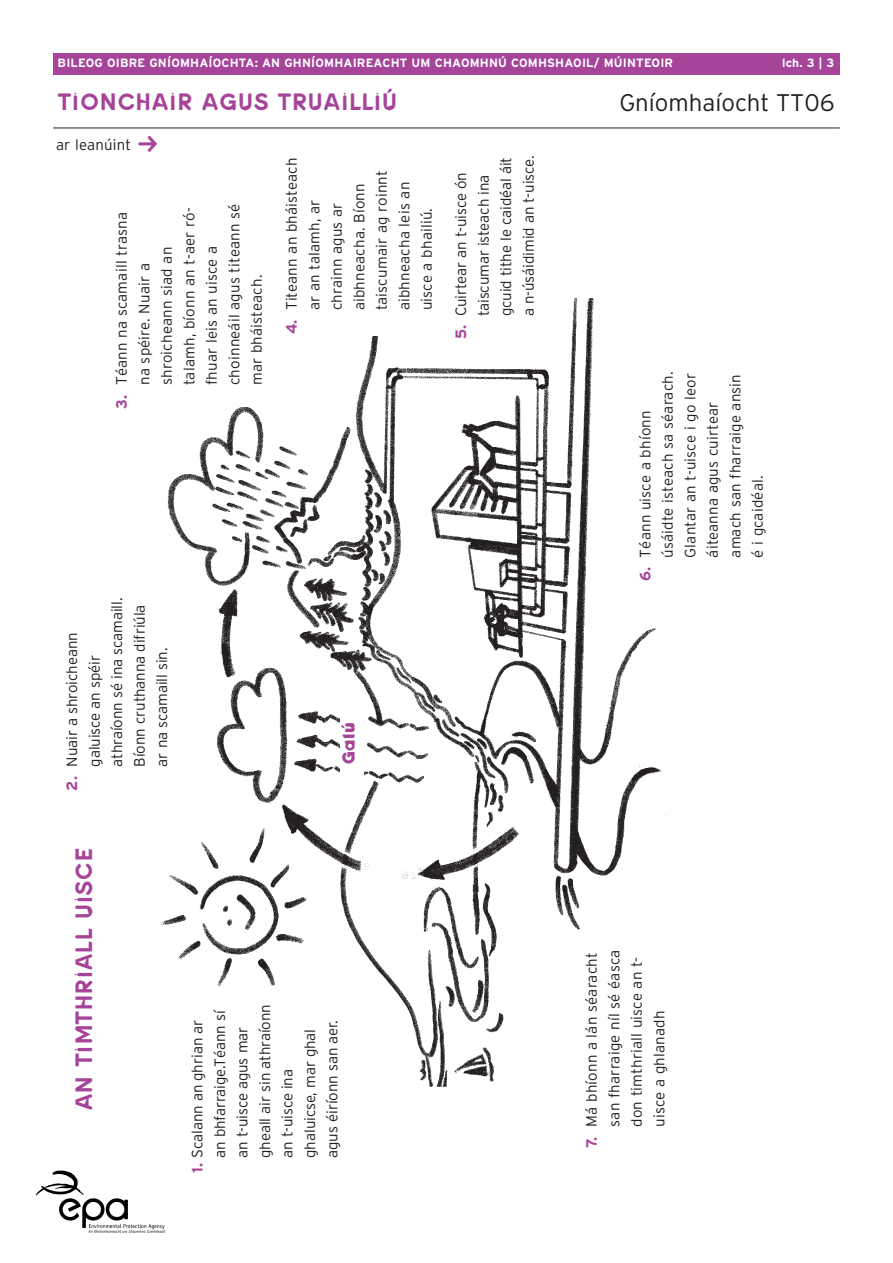
<style>
.page{position:relative;width:893px;height:1263px;background:#fff}
.page>*{position:absolute;margin:0;border:0;box-sizing:border-box;transform-origin:0 0}
.t1{font:24px "Keedy Sans Reg";letter-spacing:.055em;color:#a54499}
.t2{font:300 24px "Interstate";color:#231f20}
.t3{font:700 18px "Keedy Sans";color:#a54499}
.t4{font:300 15px/22.5px "Interstate";letter-spacing:.01em;color:#231f20}
.t5{font:700 12px "Interstate";letter-spacing:.015em;color:#fff}
.s1{font-weight:700;color:#a54499}
</style>
<div class="page">
<div style="left:53px;top:53px;width:787px;height:21px;background:#a54499"></div>
<hr style="left:53px;top:128px;width:787px;height:1px;background:#231f20">
<img style="left:35px;top:1170px;width:131px;height:63px">
<img style="left:161px;top:298px;width:528px;height:789px">
<div style="left:340px;top:684px;width:24px;height:118px;background:#fff"></div>
<div style="left:283px;top:155px;width:164px;height:180px;background:#fff"></div>
<p class="t5" style="left:58px;top:56px;width:617px">BILEOG OIBRE GNÍOMHAÍOCHTA: AN GHNÍOMHAIREACHT UM CHAOMHNÚ COMHSHAOIL/ MÚINTEOIR</p>
<p class="t5" style="left:782px;top:56px;width:53px">lch. 3 | 3</p>
<h1 class="t2" style="left:619px;top:89px;width:217px">Gníomhaíocht TT06</h1>
<p class="t4" style="left:56px;top:133px;width:77px">ar leanúint</p>
<h1 class="t1" style="left:58px;top:88px;width:340px">TIONCHAIR AGUS TRUAILLIÚ</h1>
<p class="t4" style="left:110px;top:385px;width:183px;text-indent:-24px;rotate:-90deg"><span class="s1">3.</span> Téann na scamaill trasna na spéire. Nuair a shroicheann siad an talamh, bíonn an t-aer ró&shy;fhuar leis an uisce a choinneáil agus titeann sé mar bháisteach.</p>
<p class="t4" style="left:281px;top:310px;width:154px;text-indent:-24px;rotate:-90deg"><span class="s1">4.</span> Titeann an bháisteach ar an talamh, ar chrainn agus ar aibhneacha. Bíonn taiscumair ag roinnt aibhneacha leis an uisce a bhailiú.</p>
<p class="t4" style="left:450px;top:316px;width:162px;text-indent:-23px;rotate:-90deg"><span class="s1">5.</span> Cuirtear an t-uisce ón taiscumar isteach ina gcuid tithe le caidéal áit a n-úsáidimid an t-uisce.</p>
<p class="t4" style="left:61px;top:766px;width:170px;text-indent:-24px;rotate:-90deg"><span class="s1">2.</span> Nuair a shroicheann galuisce an spéir athraíonn sé ina scamaill.<br>Bíonn cruthanna difriúla ar na scamaill sin.</p>
<h1 class="t1" style="left:70px;top:1110px;width:263px;rotate:-90deg">AN TIMTHRIALL UISCE</h1>
<p class="t3" style="left:338px;top:764px;width:43px;rotate:-90deg">Galú</p>
<p class="t4" style="left:186px;top:1158px;width:155px;text-indent:-15px;rotate:-90deg"><span class="s1">1.</span> Scalann an ghrian ar an bhfarraige.Téann sí an t-uisce agus mar gheall air sin athraíonn an t-uisce ina ghaluicse, mar ghal agus éiríonn san aer.</p>
<p class="t4" style="left:634px;top:558px;width:188px;text-indent:-23px;rotate:-90deg"><span class="s1">6.</span> Téann uisce a bhíonn úsáidte isteach sa séarach.<br>Glantar an t-uisce i go leor áiteanna agus cuirtear amach san fharraige ansin é i gcaidéal.</p>
<p class="t4" style="left:580px;top:1127px;width:178px;text-indent:-21px;rotate:-90deg"><span class="s1">7.</span> Má bhíonn a lán séaracht san fharraige níl sé éasca don timthriall uisce an t&shy;uisce a ghlanadh</p>
</div>
